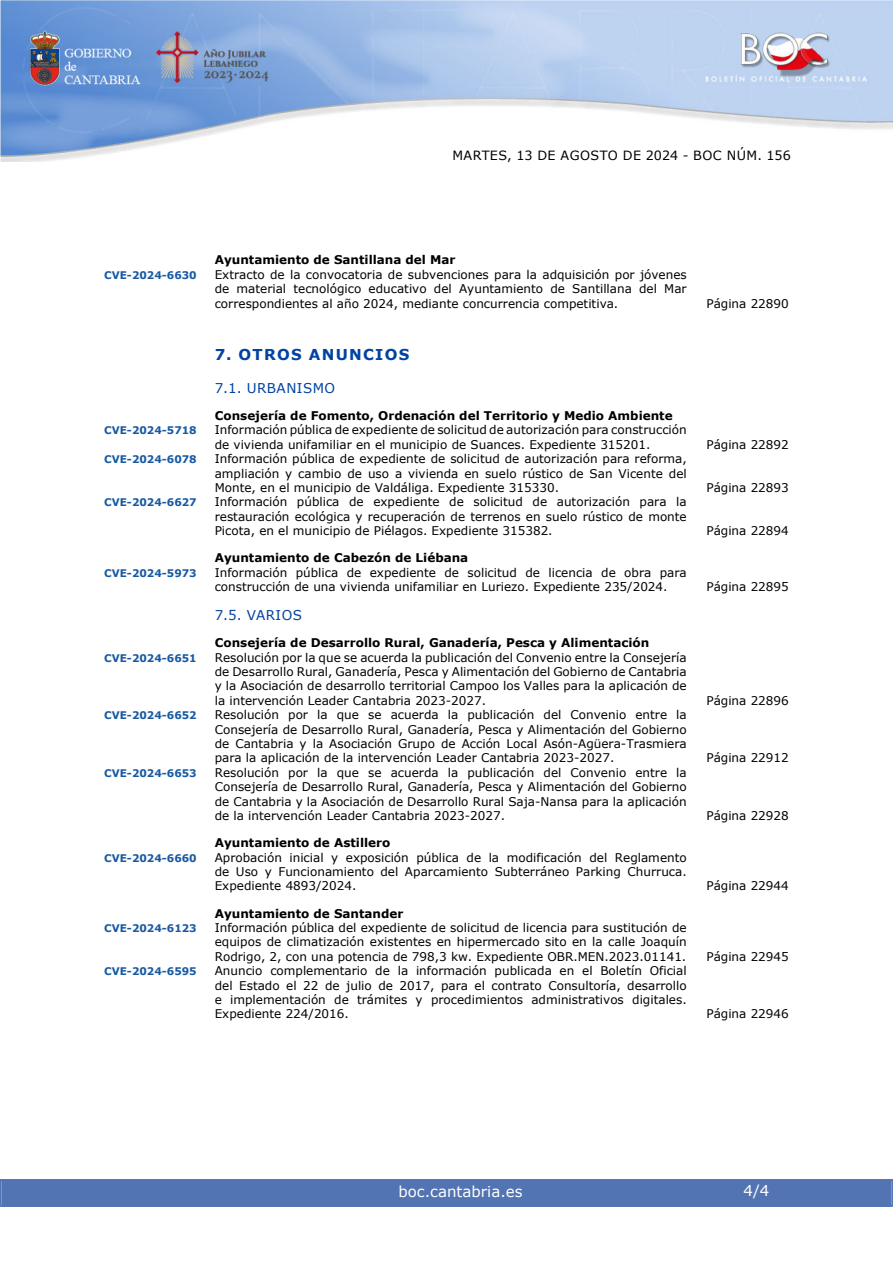
<style>
.page{position:relative;width:893px;height:1263px;background:#fff}
.page>*{position:absolute;margin:0;border:0;box-sizing:border-box;transform-origin:0 0}
.t1{font:15px "Verdana";color:#fff}
.indice_1{font:700 15px "Verdana";letter-spacing:.085em;color:#0043a2}
.indice_2{font:13.5px "Verdana";letter-spacing:.035em;color:#0043a2}
.t2{font:12.75px "Verdana";letter-spacing:.035em;color:#000}
.indice_4{font:12px/14.4px "Verdana";color:#000;text-align:justify}
.indice_3{font:700 12px "Verdana";color:#000}
.indice_4-2{font:700 10.5px "Verdana";color:#185aa2}
</style>
<div class="page">
<img style="left:0;top:0;width:893px;height:161px">
<div style="left:2px;top:1180px;width:889px;height:27px;background:#5274b2"></div>
<div style="left:0;top:1179px;width:893px;height:28px;border:2px solid #5274b2"></div>
<p class="t2" style="left:452px;top:147px;width:340px">MARTES, 13 DE AGOSTO DE 2024 - BOC NÚM. 156</p>
<h4 class="indice_3" style="left:215px;top:251px;width:242px">Ayuntamiento de Santillana del Mar</h4>
<p class="indice_4-2" style="left:104px;top:267px;width:94px">CVE-2024-6630</p>
<p class="indice_4" style="left:215px;top:267px;width:473px">Extracto de la convocatoria de subvenciones para la adquisición por jóvenes de material tecnológico educativo del Ayuntamiento de Santillana del Mar correspondientes al año 2024, mediante concurrencia competitiva.</p>
<h2 class="indice_1" style="left:215px;top:343px;width:196px">7. OTROS ANUNCIOS</h2>
<h3 class="indice_2" style="left:215px;top:379px;width:122px">7.1. URBANISMO</h3>
<h4 class="indice_3" style="left:215px;top:407px;width:459px">Consejería de Fomento, Ordenación del Territorio y Medio Ambiente</h4>
<p class="indice_4-2" style="left:104px;top:423px;width:94px">CVE-2024-5718</p>
<p class="indice_4" style="left:215px;top:423px;width:473px">Información pública de expediente de solicitud de autorización para construcción de vivienda unifamiliar en el municipio de Suances. Expediente 315201.</p>
<p class="indice_4-2" style="left:104px;top:452px;width:94px">CVE-2024-6078</p>
<p class="indice_4" style="left:215px;top:451px;width:473px">Información pública de expediente de solicitud de autorización para reforma, ampliación y cambio de uso a vivienda en suelo rústico de San Vicente del Monte, en el municipio de Valdáliga. Expediente 315330.</p>
<p class="indice_4-2" style="left:104px;top:495px;width:94px">CVE-2024-6627</p>
<p class="indice_4" style="left:215px;top:495px;width:474px">Información pública de expediente de solicitud de autorización para la restauración ecológica y recuperación de terrenos en suelo rústico de monte Picota, en el municipio de Piélagos. Expediente 315382.</p>
<h4 class="indice_3" style="left:215px;top:549px;width:255px">Ayuntamiento de Cabezón de Liébana</h4>
<p class="indice_4-2" style="left:104px;top:565px;width:94px">CVE-2024-5973</p>
<p class="indice_4" style="left:215px;top:565px;width:473px">Información pública de expediente de solicitud de licencia de obra para construcción de una vivienda unifamiliar en Luriezo. Expediente 235/2024.</p>
<h3 class="indice_2" style="left:215px;top:606px;width:89px">7.5. VARIOS</h3>
<h4 class="indice_3" style="left:215px;top:634px;width:436px">Consejería de Desarrollo Rural, Ganadería, Pesca y Alimentación</h4>
<p class="indice_4-2" style="left:104px;top:650px;width:94px">CVE-2024-6651</p>
<p class="indice_4" style="left:215px;top:650px;width:473px">Resolución por la que se acuerda la publicación del Convenio entre la Consejería de Desarrollo Rural, Ganadería, Pesca y Alimentación del Gobierno de Cantabria y la Asociación de desarrollo territorial Campoo los Valles para la aplicación de la intervención Leader Cantabria 2023-2027.</p>
<p class="indice_4-2" style="left:104px;top:708px;width:94px">CVE-2024-6652</p>
<p class="indice_4" style="left:215px;top:707px;width:473px">Resolución por la que se acuerda la publicación del Convenio entre la Consejería de Desarrollo Rural, Ganadería, Pesca y Alimentación del Gobierno de Cantabria y la Asociación Grupo de Acción Local Asón-Agüera-Trasmiera para la aplicación de la intervención Leader Cantabria 2023-2027.</p>
<p class="indice_4-2" style="left:104px;top:765px;width:94px">CVE-2024-6653</p>
<p class="indice_4" style="left:215px;top:765px;width:473px">Resolución por la que se acuerda la publicación del Convenio entre la Consejería de Desarrollo Rural, Ganadería, Pesca y Alimentación del Gobierno de Cantabria y la Asociación de Desarrollo Rural Saja-Nansa para la aplicación de la intervención Leader Cantabria 2023-2027.</p>
<h4 class="indice_3" style="left:215px;top:834px;width:177px">Ayuntamiento de Astillero</h4>
<p class="indice_4-2" style="left:104px;top:850px;width:94px">CVE-2024-6660</p>
<p class="indice_4" style="left:215px;top:850px;width:473px">Aprobación inicial y exposición pública de la modificación del Reglamento de Uso y Funcionamiento del Aparcamiento Subterráneo Parking Churruca.<br>Expediente 4893/2024.</p>
<h4 class="indice_3" style="left:215px;top:905px;width:190px">Ayuntamiento de Santander</h4>
<p class="indice_4-2" style="left:104px;top:921px;width:94px">CVE-2024-6123</p>
<p class="indice_4" style="left:215px;top:920px;width:473px">Información pública del expediente de solicitud de licencia para sustitución de equipos de climatización existentes en hipermercado sito en la calle Joaquín Rodrigo, 2, con una potencia de 798,3 kw. Expediente OBR.MEN.2023.01141.</p>
<p class="indice_4-2" style="left:104px;top:964px;width:94px">CVE-2024-6595</p>
<p class="indice_4" style="left:215px;top:963px;width:473px">Anuncio complementario de la información publicada en el Boletín Oficial del Estado el 22 de julio de 2017, para el contrato Consultoría, desarrollo e implementación de trámites y procedimientos administrativos digitales.<br>Expediente 224/2016.</p>
<p class="indice_4" style="left:706px;top:296px;width:84px">Página 22890</p>
<p class="indice_4" style="left:706px;top:437px;width:84px">Página 22892</p>
<p class="indice_4" style="left:706px;top:480px;width:84px">Página 22893</p>
<p class="indice_4" style="left:706px;top:523px;width:84px">Página 22894</p>
<p class="indice_4" style="left:706px;top:579px;width:84px">Página 22895</p>
<p class="indice_4" style="left:706px;top:693px;width:84px">Página 22896</p>
<p class="indice_4" style="left:706px;top:751px;width:84px">Página 22912</p>
<p class="indice_4" style="left:706px;top:808px;width:84px">Página 22928</p>
<p class="indice_4" style="left:706px;top:879px;width:84px">Página 22944</p>
<p class="indice_4" style="left:706px;top:949px;width:84px">Página 22945</p>
<p class="indice_4" style="left:706px;top:1007px;width:84px">Página 22946</p>
<p class="t1" style="left:398px;top:1181px;width:126px">boc.cantabria.es</p>
<p class="t1" style="left:744px;top:1180px;width:27px">4/4</p>
</div>
